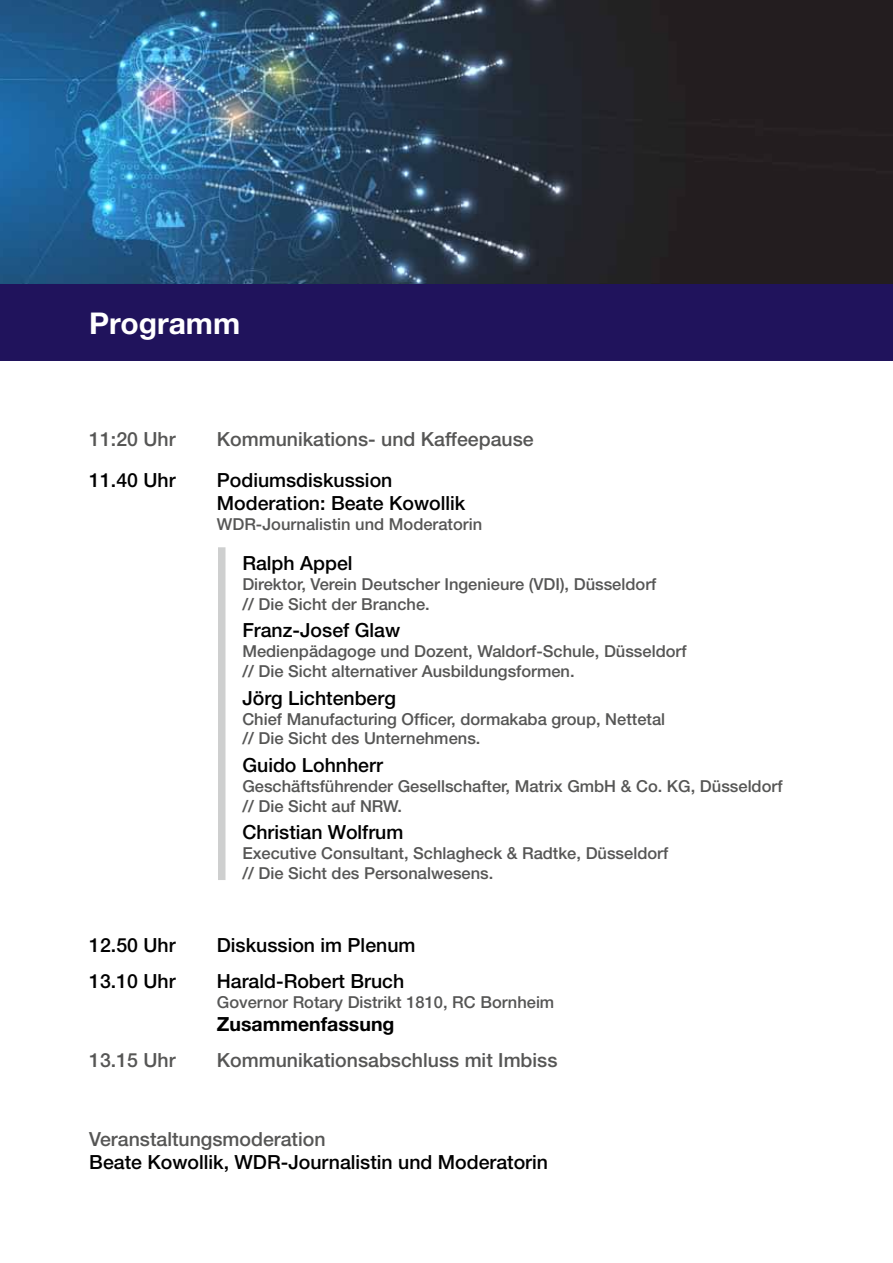
<style>
.page{position:relative;width:893px;height:1263px;background:#fff}
.page>*{position:absolute;margin:0;border:0;box-sizing:border-box;transform-origin:0 0}
.t1{font:700 30px "Helvetica Neue";color:#fff}
.t2{font:500 19.5px/23.4px "Helvetica Neue";color:#000}
.t3{font:500 19.5px "Helvetica Neue";color:#565655}
.t4{font:700 19.5px "Helvetica Neue";color:#000}
.t5{font:500 16.5px/19.8px "Helvetica Neue";color:#565655}
</style>
<div class="page">
<img style="left:1px;top:0;width:892px;height:293px">
<div style="left:218px;top:547px;width:7px;height:333px;background:#cecfcf"></div>
<div style="left:0;top:284px;width:892px;height:76px;background:#20135c"></div>
<h1 class="t1" style="left:89px;top:305px;width:153px">Programm</h1>
<p class="t3" style="left:89px;top:428px;width:88px">11:20 Uhr</p>
<p class="t3" style="left:217px;top:428px;width:318px">Kommunikations- und Kaffeepause</p>
<p class="t2" style="left:89px;top:468px;width:88px">11.40 Uhr</p>
<p class="t2" style="left:217px;top:468px;width:250px">Podiumsdiskussion<br>Moderation: Beate Kowollik</p>
<p class="t5" style="left:217px;top:514px;width:267px">WDR-Journalistin und Moderatorin</p>
<p class="t2" style="left:242px;top:551px;width:112px">Ralph Appel</p>
<p class="t5" style="left:242px;top:574px;width:415px">Direktor, Verein Deutscher Ingenieure (VDI), Düsseldorf // Die Sicht der Branche.</p>
<p class="t2" style="left:242px;top:619px;width:159px">Franz-Josef Glaw</p>
<p class="t5" style="left:242px;top:641px;width:446px">Medienpädagoge und Dozent, Waldorf-Schule, Düsseldorf // Die Sicht alternativer Ausbildungsformen.</p>
<p class="t2" style="left:242px;top:686px;width:155px">Jörg Lichtenberg</p>
<p class="t5" style="left:242px;top:709px;width:424px">Chief Manufacturing Officer, dormakaba group, Nettetal // Die Sicht des Unternehmens.</p>
<p class="t2" style="left:242px;top:753px;width:142px">Guido Lohnherr</p>
<p class="t5" style="left:242px;top:776px;width:542px">Geschäftsführender Gesellschafter, Matrix GmbH &amp; Co. KG, Düsseldorf // Die Sicht auf NRW.</p>
<p class="t2" style="left:242px;top:820px;width:163px">Christian Wolfrum</p>
<p class="t5" style="left:242px;top:843px;width:427px">Executive Consultant, Schlagheck &amp; Radtke, Düsseldorf // Die Sicht des Personalwesens.</p>
<p class="t2" style="left:89px;top:933px;width:88px">12.50 Uhr</p>
<p class="t2" style="left:217px;top:933px;width:200px">Diskussion im Plenum</p>
<p class="t2" style="left:89px;top:969px;width:88px">13.10 Uhr</p>
<p class="t2" style="left:217px;top:969px;width:189px">Harald-Robert Bruch</p>
<p class="t5" style="left:217px;top:992px;width:339px">Governor Rotary Distrikt 1810, RC Bornheim</p>
<p class="t4" style="left:217px;top:1012px;width:179px">Zusammenfassung</p>
<p class="t3" style="left:89px;top:1049px;width:88px">13.15 Uhr</p>
<p class="t3" style="left:217px;top:1049px;width:342px">Kommunikationsabschluss mit Imbiss</p>
<p class="t3" style="left:89px;top:1127px;width:238px">Veranstaltungsmoderation</p>
<p class="t2" style="left:89px;top:1150px;width:460px">Beate Kowollik, WDR-Journalistin und Moderatorin</p>
</div>
